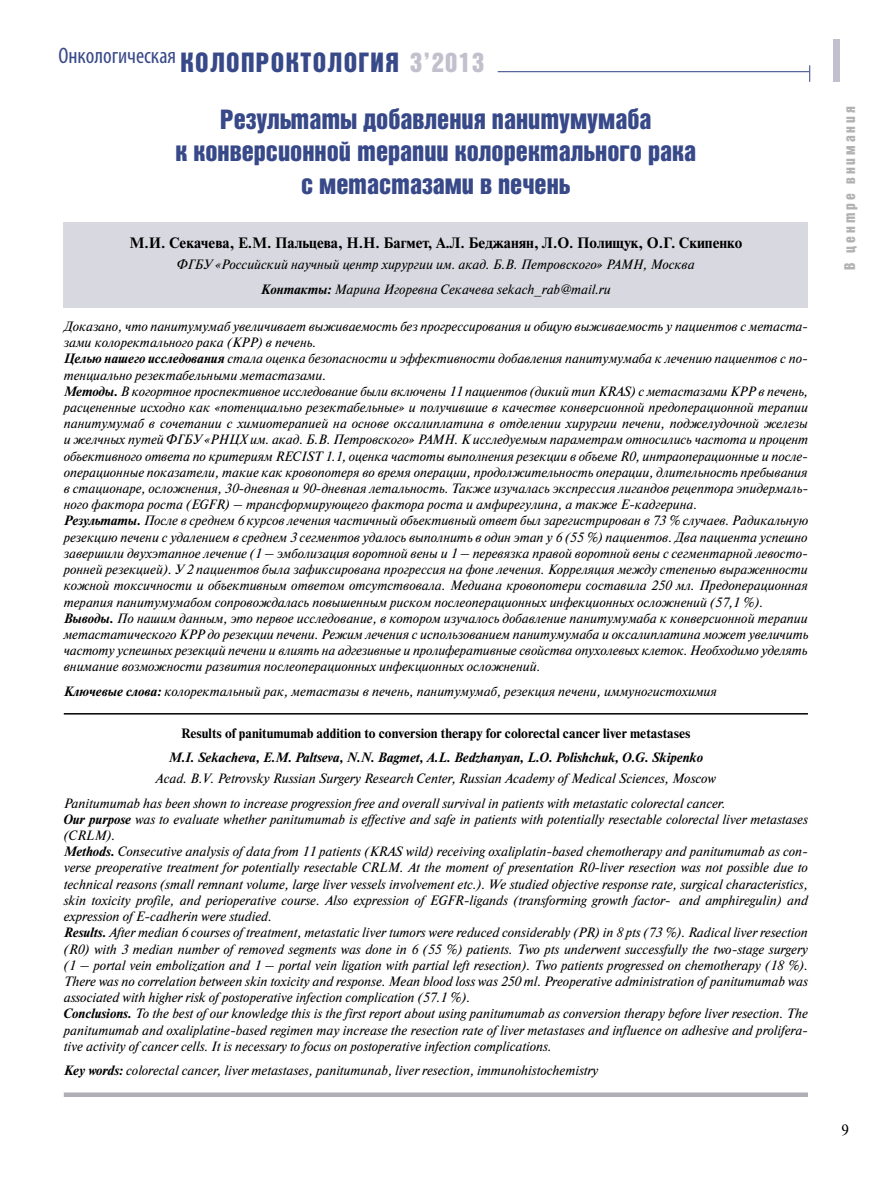
<style>
.page{position:relative;width:893px;height:1191px;background:#fff}
.page>*{position:absolute;margin:0;border:0;box-sizing:border-box;transform-origin:0 0}
.t1{font:27px/32.4px "Bastion Kontrast Alt C";color:#384989;text-align:center}
.t2{font:27px "Bastion Kontrast Alt C";letter-spacing:.05em;color:#384989}
.t3{font:condensed 22.5px "Myriad Pro";color:#384989}
.t4{font:700 15px "Newton C";color:#000}
.t5{font:15px "Bastion Kontrast Alt C";letter-spacing:.2em;color:#b2b1b3}
.t6{font:15px "Newton C";color:#000}
.t7{font:italic 13.5px/16.2px "Newton C";color:#000}
.t8{font:700 13.5px "Newton C";color:#000}
.t9{font:italic 700 13.5px "Newton C";color:#000}
.s1{color:#c3c0cd}
.s2{font-weight:700}
</style>
<div class="page">
<div style="left:833px;top:40px;width:7px;height:42px;background:#c3c0cd"></div>
<svg style="left:809px;top:65px;width:1px;height:17px"></svg>
<hr style="left:498px;top:71px;width:311px;height:1px;background:#384989">
<div style="left:64px;top:223px;width:744px;height:85px;background:#d8d8e0"></div>
<hr style="left:64px;top:713px;width:744px;height:1px;background:#000">
<div style="left:64px;top:1092px;width:744px;height:5px;background:#b0aeb6"></div>
<h2 class="t3" style="left:58px;top:42px;width:119px">Онкологическая</h2>
<h1 class="t2" style="left:180px;top:48px;width:305px">КОЛОПРОКТОЛОГИЯ <span class="s1">3’2013</span></h1>
<h1 class="t1" style="left:176px;top:103px;width:522px">Результаты добавления панитумумаба<br>к конверсионной терапии колоректального рака с метастазами в печень</h1>
<p class="t4" style="left:129px;top:234px;width:614px">М.И. Секачева, Е.М. Пальцева, Н.Н. Багмет, А.Л. Беджанян, Л.О. Полищук, О.Г. Скипенко</p>
<p class="t7" style="left:177px;top:251px;width:519px;line-height:25px;text-align:center">ФГБУ «Российский научный центр хирургии им. акад. Б.В. Петровского» РАМН, Москва<br><span class="s2">Контакты:</span> Марина Игоревна Секачева sekach_rab@mail.ru</p>
<p class="t7" style="left:64px;top:318px;width:746px">Доказано, что панитумумаб увеличивает выживаемость без прогрессирования и общую выживаемость у пациентов с метаста&shy;зами колоректального рака (КРР) в печень.<br><span class="s2">Целью нашего исследования</span> стала оценка безопасности и эффективности добавления панитумумаба к лечению пациентов с по&shy;тенциально резектабельными метастазами.<br><span class="s2">Методы.</span> В когортное проспективное исследование были включены 11 пациентов (дикий тип KRAS) с метастазами КРР в печень, расцененные исходно как «потенциально резектабельные» и получившие в качестве конверсионной предоперационной терапии панитумумаб в сочетании с химиотерапией на основе оксалиплатина в отделении хирургии печени, поджелудочной железы и желчных путей ФГБУ «РНЦХ им. акад. Б.В. Петровского» РАМН. К исследуемым параметрам относились частота и процент объективного ответа по критериям RECIST 1.1, оценка частоты выполнения резекции в объеме R0, интраоперационные и после&shy;операционные показатели, такие как кровопотеря во время операции, продолжительность операции, длительность пребывания в стационаре, осложнения, 30-дневная и 90-дневная летальность. Также изучалась экспрессия лигандов рецептора эпидермаль&shy;ного фактора роста (EGFR) – трансформирующего фактора роста и амфирегулина, а также E-кадгерина.<br><span class="s2">Результаты.</span> После в среднем 6 курсов лечения частичный объективный ответ был зарегистрирован в 73 % случаев. Радикальную резекцию печени с удалением в среднем 3 сегментов удалось выполнить в один этап у 6 (55 %) пациентов. Два пациента успешно завершили двухэтапное лечение (1 – эмболизация воротной вены и 1 – перевязка правой воротной вены с сегментарной левосто&shy;ронней резекцией). У 2 пациентов была зафиксирована прогрессия на фоне лечения. Корреляция между степенью выраженности кожной токсичности и объективным ответом отсутствовала. Медиана кровопотери составила 250 мл. Предоперационная терапия панитумумабом сопровождалась повышенным риском послеоперационных инфекционных осложнений (57,1 %).<br><span class="s2">Выводы.</span> По нашим данным, это первое исследование, в котором изучалось добавление панитумумаба к конверсионной терапии метастатического КРР до резекции печени. Режим лечения с использованием панитумумаба и оксалиплатина может увеличить частоту успешных резекций печени и влиять на адгезивные и пролиферативные свойства опухолевых клеток. Необходимо уделять внимание возможности развития послеоперационных инфекционных осложнений.</p>
<p class="t7" style="left:64px;top:683px;width:655px"><span class="s2">Ключевые слова:</span> колоректальный рак, метастазы в печень, панитумумаб, резекция печени, иммуногистохимия</p>
<p class="t8" style="left:181px;top:725px;width:511px">Results of panitumumab addition to conversion therapy for colorectal cancer liver metastases</p>
<p class="t9" style="left:169px;top:750px;width:536px">M.I. Sekacheva, E.M. Paltseva, N.N. Bagmet, A.L. Bedzhanyan, L.O. Polishchuk, O.G. Skipenko</p>
<p class="t7" style="left:64px;top:766px;width:663px;line-height:24.8px;text-indent:92px">Acad. B.V. Petrovsky Russian Surgery Research Center, Russian Academy of Medical Sciences, Moscow<br>Panitumumab has been shown to increase progression free and overall survival in patients with metastatic colorectal cancer.</p>
<p class="t7" style="left:64px;top:811px;width:746px"><span class="s2">Our purpose</span> was to evaluate whether panitumumab is effective and safe in patients with potentially resectable colorectal liver metastases (CRLM).<br><span class="s2">Methods.</span> Consecutive analysis of data from 11 patients (KRAS wild) receiving oxaliplatin-based chemotherapy and panitumumab as con&shy;verse preoperative treatment for potentially resectable CRLM. At the moment of presentation R0-liver resection was not possible due to technical reasons (small remnant volume, large liver vessels involvement etc.). We studied objective response rate, surgical characteristics, skin toxicity profile, and perioperative course. Also expression of EGFR-ligands (transforming growth factor-α and amphiregulin) and expression of E-cadherin were studied.<br><span class="s2">Results.</span> After median 6 courses of treatment, metastatic liver tumors were reduced considerably (PR) in 8 pts (73 %). Radical liver resection (R0) with 3 median number of removed segments was done in 6 (55 %) patients. Two pts underwent successfully the two-stage surgery (1 – portal vein embolization and 1 – portal vein ligation with partial left resection). Two patients progressed on chemotherapy (18 %).<br>There was no correlation between skin toxicity and response. Mean blood loss was 250 ml. Preoperative administration of panitumumab was associated with higher risk of postoperative infection complication (57.1 %).<br><span class="s2">Conclusions.</span> To the best of our knowledge this is the first report about using panitumumab as conversion therapy before liver resection. The panitumumab and oxaliplatine-based regimen may increase the resection rate of liver metastases and influence on adhesive and prolifera&shy;tive activity of cancer cells. It is necessary to focus on postoperative infection complications.</p>
<p class="t7" style="left:64px;top:1062px;width:536px"><span class="s2">Key words:</span> colorectal cancer, liver metastases, panitumunab, liver resection, immunohistochemistry</p>
<p class="t5" style="left:842px;top:269px;width:165px;rotate:-90deg">В центре внимания</p>
<p class="t6" style="left:841px;top:1121px;width:9px">9</p>
</div>
